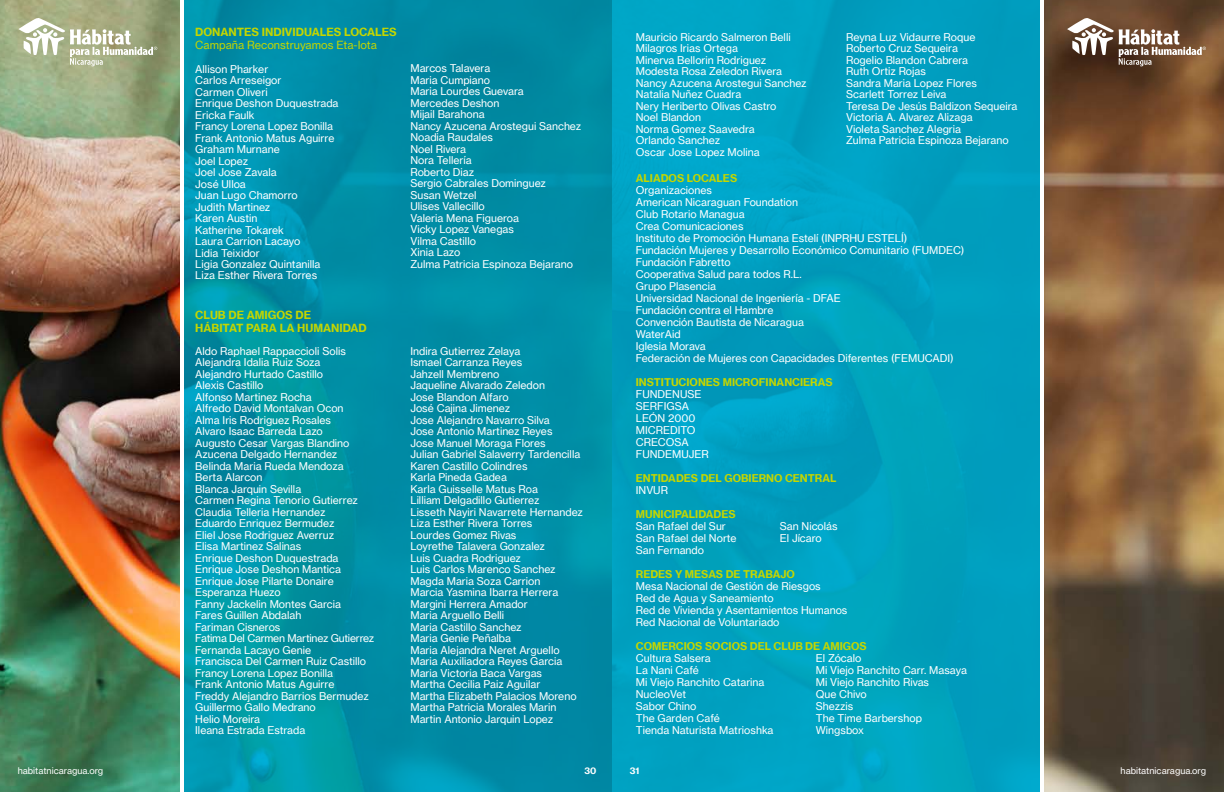
<style>
.page{position:relative;width:1224px;height:792px;background:#fff}
.page>*{position:absolute;margin:0;border:0;box-sizing:border-box;transform-origin:0 0}
.t1{font:11px/13px "N Haas Grotesk TX Pro 75 Bd";color:#c4d600}
.t2{font:11px "N Haas Grotesk TX Pro 55 Rg";color:#c4d600}
.t3{font:10.5px/11.5px "N Haas Grotesk TX Pro 55 Rg";color:#fff}
.t4{font:10.5px "N Haas Grotesk TX Pro 75 Bd";color:#c4d600}
.t5{font:9px "N Haas Grotesk TX Pro 55 Rg";color:#fff}
.t6{font:9px "N Haas Grotesk TX Pro 75 Bd";color:#fff}
</style>
<div class="page">
<img style="left:0;top:0;width:179px;height:792px">
<svg style="left:18px;top:18px;width:139px;height:48px"></svg>
<img style="left:185px;top:0;width:427px;height:792px">
<img style="left:1045px;top:0;width:179px;height:792px">
<div style="left:612px;top:0;width:427px;height:792px;background:#00a0bf"></div>
<svg style="left:1067px;top:18px;width:139px;height:48px"></svg>
<p class="t1" style="left:195px;top:26px;width:203px">DONANTES INDIVIDUALES LOCALES</p>
<p class="t2" style="left:195px;top:38px;width:183px">Campaña Reconstruyamos Eta-Iota</p>
<p class="t3" style="left:195px;top:63px;width:145px">Allison Pharker<br>Carlos Arreseigor<br>Carmen Oliveri<br>Enrique Deshon Duquestrada<br>Ericka Faulk<br>Francy Lorena Lopez Bonilla<br>Frank Antonio Matus Aguirre<br>Graham Murnane<br>Joel Lopez<br>Joel Jose Zavala<br>José Ulloa<br>Juan Lugo Chamorro<br>Judith Martinez<br>Karen Austin<br>Katherine Tokarek<br>Laura Carrion Lacayo<br>Lidia Teixidor<br>Ligia Gonzalez Quintanilla<br>Liza Esther Rivera Torres</p>
<p class="t3" style="left:410px;top:63px;width:172px">Marcos Talavera<br>Maria Cumpiano<br>Maria Lourdes Guevara<br>Mercedes Deshon<br>Mijail Barahona<br>Nancy Azucena Arostegui Sanchez<br>Noadia Raudales<br>Noel Rivera<br>Nora Tellería<br>Roberto Diaz<br>Sergio Cabrales Dominguez<br>Susan Wetzel<br>Ulises Vallecillo<br>Valeria Mena Figueroa<br>Vicky Lopez Vanegas<br>Vilma Castillo<br>Xinia Lazo<br>Zulma Patricia Espinoza Bejarano</p>
<p class="t1" style="left:195px;top:308px;width:173px">CLUB DE AMIGOS DE<br>HÁBITAT PARA LA HUMANIDAD</p>
<p class="t3" style="left:195px;top:345px;width:180px">Aldo Raphael Rappaccioli Solis<br>Alejandra Idalia Ruiz Soza<br>Alejandro Hurtado Castillo<br>Alexis Castillo<br>Alfonso Martinez Rocha<br>Alfredo David Montalvan Ocon<br>Alma Iris Rodriguez Rosales<br>Alvaro Isaac Barreda Lazo<br>Augusto Cesar Vargas Blandino<br>Azucena Delgado Hernandez<br>Belinda Maria Rueda Mendoza<br>Berta Alarcon<br>Blanca Jarquin Sevilla<br>Carmen Regina Tenorio Gutierrez<br>Claudia Telleria Hernandez<br>Eduardo Enriquez Bermudez<br>Eliel Jose Rodriguez Averruz<br>Elisa Martinez Salinas<br>Enrique Deshon Duquestrada<br>Enrique Jose Deshon Mantica<br>Enrique Jose Pilarte Donaire<br>Esperanza Huezo<br>Fanny Jackelin Montes Garcia<br>Fares Guillen Abdalah<br>Fariman Cisneros<br>Fatima Del Carmen Martinez Gutierrez<br>Fernanda Lacayo Genie<br>Francisca Del Carmen Ruiz Castillo<br>Francy Lorena Lopez Bonilla<br>Frank Antonio Matus Aguirre<br>Freddy Alejandro Barrios Bermudez<br>Guillermo Gallo Medrano<br>Helio Moreira<br>Ileana Estrada Estrada</p>
<p class="t3" style="left:410px;top:345px;width:174px">Indira Gutierrez Zelaya<br>Ismael Carranza Reyes<br>Jahzell Membreno<br>Jaqueline Alvarado Zeledon<br>Jose Blandon Alfaro<br>José Cajina Jimenez<br>Jose Alejandro Navarro Silva<br>Jose Antonio Martinez Reyes<br>Jose Manuel Moraga Flores<br>Julian Gabriel Salaverry Tardencilla<br>Karen Castillo Colindres<br>Karla Pineda Gadea<br>Karla Guisselle Matus Roa<br>Lilliam Delgadillo Gutierrez<br>Lisseth Nayiri Navarrete Hernandez<br>Liza Esther Rivera Torres<br>Lourdes Gomez Rivas<br>Loyrethe Talavera Gonzalez<br>Luis Cuadra Rodriguez<br>Luis Carlos Marenco Sanchez<br>Magda Maria Soza Carrion<br>Marcia Yasmina Ibarra Herrera<br>Margini Herrera Amador<br>Maria Arguello Belli<br>Maria Castillo Sanchez<br>Maria Genie Peñalba<br>Maria Alejandra Neret Arguello<br>Maria Auxiliadora Reyes Garcia<br>Maria Victoria Baca Vargas<br>Martha Cecilia Paiz Aguilar<br>Martha Elizabeth Palacios Moreno<br>Martha Patricia Morales Marin<br>Martin Antonio Jarquin Lopez</p>
<p class="t5" style="left:18px;top:765px;width:87px">habitatnicaragua.org</p>
<p class="t6" style="left:585px;top:765px;width:13px">30</p>
<p class="t3" style="left:636px;top:31px;width:172px">Mauricio Ricardo Salmeron Belli<br>Milagros Irias Ortega<br>Minerva Bellorin Rodriguez<br>Modesta Rosa Zeledon Rivera<br>Nancy Azucena Arostegui Sanchez<br>Natalia Nuñez Cuadra<br>Nery Heriberto Olivas Castro<br>Noel Blandon<br>Norma Gomez Saavedra<br>Orlando Sanchez<br>Oscar Jose Lopez Molina</p>
<p class="t3" style="left:846px;top:31px;width:173px">Reyna Luz Vidaurre Roque<br>Roberto Cruz Sequeira<br>Rogelio Blandon Cabrera<br>Ruth Ortiz Rojas<br>Sandra Maria Lopez Flores<br>Scarlett Torrez Leiva<br>Teresa De Jesús Baldizon Sequeira<br>Victoria A. Alvarez Alizaga<br>Violeta Sanchez Alegria<br>Zulma Patricia Espinoza Bejarano</p>
<p class="t4" style="left:636px;top:172px;width:103px">ALIADOS LOCALES</p>
<p class="t3" style="left:636px;top:184px;width:330px;line-height:12px">Organizaciones<br>American Nicaraguan Foundation<br>Club Rotario Managua<br>Crea Comunicaciones<br>Instituto de Promoción Humana Estelí (INPRHU ESTELÍ)<br>Fundación Mujeres y Desarrollo Económico Comunitario (FUMDEC)<br>Fundación Fabretto<br>Cooperativa Salud para todos R.L.<br>Grupo Plasencia<br>Universidad Nacional de Ingeniería - DFAE<br>Fundación contra el Hambre<br>Convención Bautista de Nicaragua<br>WaterAid<br>Iglesia Morava<br>Federación de Mujeres con Capacidades Diferentes (FEMUCADI)</p>
<p class="t4" style="left:636px;top:376px;width:198px">INSTITUCIONES MICROFINANCIERAS</p>
<p class="t3" style="left:636px;top:388px;width:75px;line-height:12px">FUNDENUSE<br>SERFIGSA<br>LEÓN 2000<br>MICREDITO<br>CRECOSA<br>FUNDEMUJER</p>
<p class="t4" style="left:636px;top:472px;width:202px">ENTIDADES DEL GOBIERNO CENTRAL</p>
<p class="t3" style="left:636px;top:485px;width:34px">INVUR</p>
<p class="t4" style="left:636px;top:508px;width:101px">MUNICIPALIDADES</p>
<p class="t3" style="left:636px;top:521px;width:92px">San Rafael del Sur</p>
<p class="t3" style="left:780px;top:521px;width:59px">San Nicolás</p>
<p class="t3" style="left:636px;top:533px;width:102px">San Rafael del Norte</p>
<p class="t3" style="left:780px;top:533px;width:44px">El Jícaro</p>
<p class="t3" style="left:636px;top:545px;width:70px">San Fernando</p>
<p class="t4" style="left:636px;top:568px;width:161px">REDES Y MESAS DE TRABAJO</p>
<p class="t3" style="left:636px;top:580px;width:213px;line-height:12px">Mesa Nacional de Gestión de Riesgos<br>Red de Agua y Saneamiento<br>Red de Vivienda y Asentamientos Humanos<br>Red Nacional de Voluntariado</p>
<p class="t4" style="left:636px;top:640px;width:232px">COMERCIOS SOCIOS DEL CLUB DE AMIGOS</p>
<p class="t3" style="left:636px;top:653px;width:76px">Cultura Salsera</p>
<p class="t3" style="left:816px;top:653px;width:47px">El Zócalo</p>
<p class="t3" style="left:636px;top:665px;width:65px">La Nani Café</p>
<p class="t3" style="left:816px;top:665px;width:153px">Mi Viejo Ranchito Carr. Masaya</p>
<p class="t3" style="left:636px;top:677px;width:130px">Mi Viejo Ranchito Catarina</p>
<p class="t3" style="left:816px;top:677px;width:115px">Mi Viejo Ranchito Rivas</p>
<p class="t3" style="left:636px;top:689px;width:52px">NucleoVet</p>
<p class="t3" style="left:816px;top:689px;width:52px">Que Chivo</p>
<p class="t3" style="left:636px;top:701px;width:62px">Sabor Chino</p>
<p class="t3" style="left:816px;top:701px;width:39px">Shezzis</p>
<p class="t3" style="left:636px;top:713px;width:86px">The Garden Café</p>
<p class="t3" style="left:816px;top:713px;width:108px">The Time Barbershop</p>
<p class="t3" style="left:636px;top:725px;width:139px">Tienda Naturista Matrioshka</p>
<p class="t3" style="left:816px;top:725px;width:50px">Wingsbox</p>
<p class="t6" style="left:630px;top:765px;width:11px">31</p>
<p class="t5" style="left:1121px;top:765px;width:87px">habitatnicaragua.org</p>
</div>
